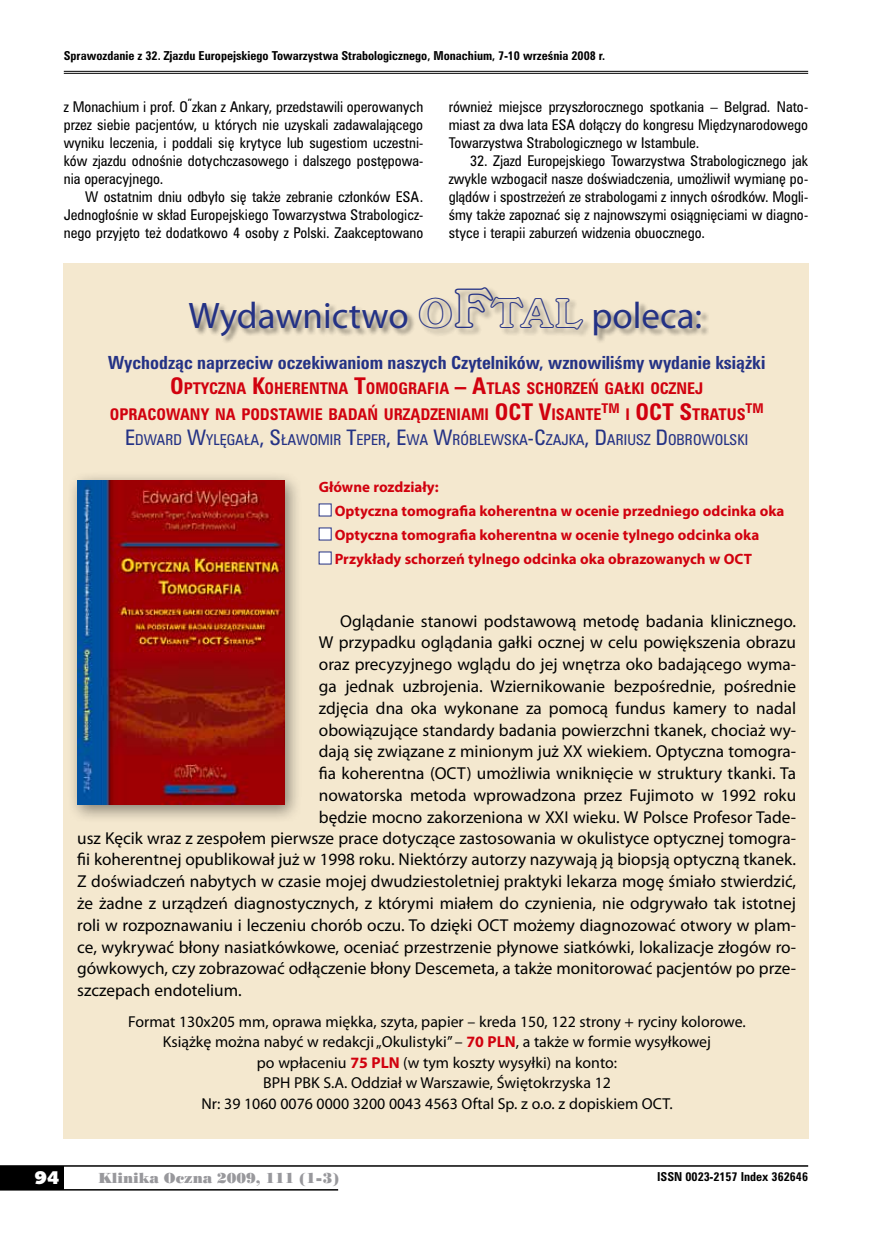
<style>
.page{position:relative;width:872px;height:1234px;background:#fff}
.page>*{position:absolute;margin:0;border:0;box-sizing:border-box;transform-origin:0 0}
.t1{font:37.05px "Myriad Pro";color:#243285}
.t2{font:18px "Humanst 531 U Blk PL";color:#fff}
.t3{font:17.25px/21.8px "Myriad Pro";color:#000;text-align:justify}
.t4{font:700 16.5px "Zurich Cn PL";color:#243285}
.t5{font:15.9px/20.5px "Myriad Pro";color:#000;text-align:center}
.t6{font:700 15px/24px "Myriad Pro";color:#d1010e}
.t7{font:700 14.7px/25.5px "Zurich Cn PL";color:#d1010e}
.t8{font:13.65px "Zurich Cn PL";color:#243285}
.t9{font:13.5px/18px "Zurich Cn PL";color:#000;text-align:justify}
.t10{font:13.5px "Poster Bodoni PL";color:#98989c}
.t11{font:700 12.3px "Zurich Cn PL";color:#d1010e}
.t12{font:700 11.25px "Zurich Cn PL";color:#000}
.s1{font-family:"Windsor Out PL"}
.s2{font-family:"Windsor Out PL";font-size:48.75px}
.s3{font-size:21px}
.s4{font-size:19.5px}
.s5{font-weight:700;color:#d1010e}
</style>
<div class="page">
<div style="left:0;top:1165px;width:64px;height:24px;background:#000"></div>
<hr style="left:0;top:1164px;width:808px;height:2px;background:#000">
<hr style="left:0;top:1188px;width:338px;height:2px;background:#000">
<hr style="left:64px;top:71px;width:744px;height:1px;background:#000">
<hr style="left:64px;top:73px;width:744px;height:1px;background:#000">
<div style="left:64px;top:263px;width:745px;height:875px;background:#f4e8cf"></div>
<div style="left:67px;top:471px;width:236px;height:352px;background:#000;opacity:.45"></div>
<img style="left:77px;top:481px;width:207px;height:323px">
<div style="left:319px;top:503px;width:12px;height:13px;background:#fff"></div>
<div style="left:319px;top:527px;width:12px;height:13px;background:#fff"></div>
<div style="left:319px;top:551px;width:12px;height:13px;background:#fff"></div>
<div style="left:189px;top:287px;width:520px;height:57px;background:#000;opacity:.45"></div>
<p class="t12" style="left:64px;top:48px;width:543px">Sprawozdanie z 32. Zjazdu Europejskiego Towarzystwa Strabologicznego, Monachium, 7-10 września 2008 r.</p>
<p class="t9" style="left:64px;top:97px;width:361px">z Monachium i prof. O<sup>”</sup>zkan z Ankary, przedstawili operowanych przez siebie pacjentów, u których nie uzyskali zadawalającego wyniku leczenia, i poddali się krytyce lub sugestiom uczestni&shy;ków zjazdu odnośnie dotychczasowego i dalszego postępowa&shy;nia operacyjnego.</p>
<p class="t9" style="left:64px;top:187px;width:361px;text-indent:21px">W ostatnim dniu odbyło się także zebranie członków ESA.<br>Jednogłośnie w skład Europejskiego Towarzystwa Strabologicz&shy;nego przyjęto też dodatkowo 4 osoby z Polski. Zaakceptowano</p>
<p class="t9" style="left:449px;top:97px;width:361px">również miejsce przyszłorocznego spotkania – Belgrad. Nato&shy;miast za dwa lata ESA dołączy do kongresu Międzynarodowego Towarzystwa Strabologicznego w Istambule.</p>
<p class="t9" style="left:449px;top:151px;width:361px;text-indent:21px">32. Zjazd Europejskiego Towarzystwa Strabologicznego jak zwykle wzbogacił nasze doświadczenia, umożliwił wymianę po&shy;glądów i spostrzeżeń ze strabologami z innych ośrodków. Mogli&shy;śmy także zapoznać się z najnowszymi osiągnięciami w diagno&shy;styce i terapii zaburzeń widzenia obuocznego.</p>
<h1 class="t1" style="left:189px;top:292px;width:515px">Wydawnictwo <span class="s1">O</span><span class="s2">F</span><span class="s1">TAL</span> poleca:</h1>
<p class="t4" style="left:108px;top:351px;width:658px">Wychodząc naprzeciw oczekiwaniom naszych Czytelników, wznowiliśmy wydanie książki</p>
<p class="t7" style="left:110px;top:375px;width:595px;text-indent:60px"><span class="s3">O</span>PTYCZNA <span class="s3">K</span>OHERENTNA <span class="s3">T</span>OMOGRAFIA <span class="s3">– A</span>TLAS SCHORZEŃ GAŁKI OCZNEJ<br>OPRACOWANY NA PODSTAWIE BADAŃ URZĄDZENIAMI <span class="s3">OCT V</span>ISANTE</p>
<p class="t11" style="left:601px;top:399px;width:10px">TM</p>
<p class="t7" style="left:625px;top:401px;width:122px">I <span class="s3">OCT S</span>TRATUS</p>
<p class="t11" style="left:745px;top:399px;width:10px">TM</p>
<p class="t8" style="left:125px;top:430px;width:624px"><span class="s4">E</span>DWARD <span class="s4">W</span>YLĘGAŁA<span class="s4">, S</span>ŁAWOMIR <span class="s4">T</span>EPER<span class="s4">, E</span>WA <span class="s4">W</span>RÓBLEWSKA<span class="s4">-C</span>ZAJKA<span class="s4">, D</span>ARIUSZ <span class="s4">D</span> OBROWOLSKI</p>
<p class="t6" style="left:335px;top:474px;width:451px;text-indent:-16px">Główne rozdziały:<br>Optyczna tomografia koherentna w ocenie przedniego odcinka oka Optyczna tomografia koherentna w ocenie tylnego odcinka oka Przykłady schorzeń tylnego odcinka oka obrazowanych w OCT</p>
<p class="t3" style="left:319px;top:609px;width:479px;text-indent:21px">Oglądanie stanowi podstawową metodę badania klinicznego.<br>W przypadku oglądania gałki ocznej w celu powiększenia obrazu oraz precyzyjnego wglądu do jej wnętrza oko badającego wyma&shy;ga jednak uzbrojenia. Wziernikowanie bezpośrednie, pośrednie zdjęcia dna oka wykonane za pomocą fundus kamery to nadal obowiązujące standardy badania powierzchni tkanek, chociaż wy&shy;dają się związane z minionym już XX wiekiem. Optyczna tomogra&shy;fia koherentna (OCT) umożliwia wniknięcie w struktury tkanki. Ta nowatorska metoda wprowadzona przez Fujimoto w 1992 roku będzie mocno zakorzeniona w XXI wieku. W Polsce Profesor Tade-</p>
<p class="t3" style="left:77px;top:826px;width:720px">usz Kęcik wraz z zespołem pierwsze prace dotyczące zastosowania w okulistyce optycznej tomogra&shy;fii koherentnej opublikował już w 1998 roku. Niektórzy autorzy nazywają ją biopsją optyczną tkanek.<br>Z doświadczeń nabytych w czasie mojej dwudziestoletniej praktyki lekarza mogę śmiało stwierdzić, że żadne z urządzeń diagnostycznych, z którymi miałem do czynienia, nie odgrywało tak istotnej roli w rozpoznawaniu i leczeniu chorób oczu. To dzięki OCT możemy diagnozować otwory w plam&shy;ce, wykrywać błony nasiatkówkowe, oceniać przestrzenie płynowe siatkówki, lokalizacje złogów ro&shy;gówkowych, czy zobrazować odłączenie błony Descemeta, a także monitorować pacjentów po prze&shy;szczepach endotelium.</p>
<p class="t5" style="left:128px;top:1010px;width:619px">Format 130x205 mm, oprawa miękka, szyta, papier – kreda 150, 122 strony + ryciny kolorowe.<br>Książkę można nabyć w redakcji „Okulistyki” – <span class="s5">70 PLN</span>, a także w formie wysyłkowej<br>po wpłaceniu <span class="s5">75 PLN</span> (w tym koszty wysyłki) na konto:<br>BPH PBK S.A. Oddział w Warszawie, Świętokrzyska 12<br>Nr: 39 1060 0076 0000 3200 0043 4563 Oftal Sp. z o.o. z dopiskiem OCT.</p>
<p class="t2" style="left:35px;top:1165px;width:26px">94</p>
<p class="t10" style="left:99px;top:1168px;width:242px">Klinika Oczna 2009, 111 (1-3)</p>
<p class="t12" style="left:657px;top:1168px;width:152px">ISSN 0023-2157 Index 362646</p>
</div>
